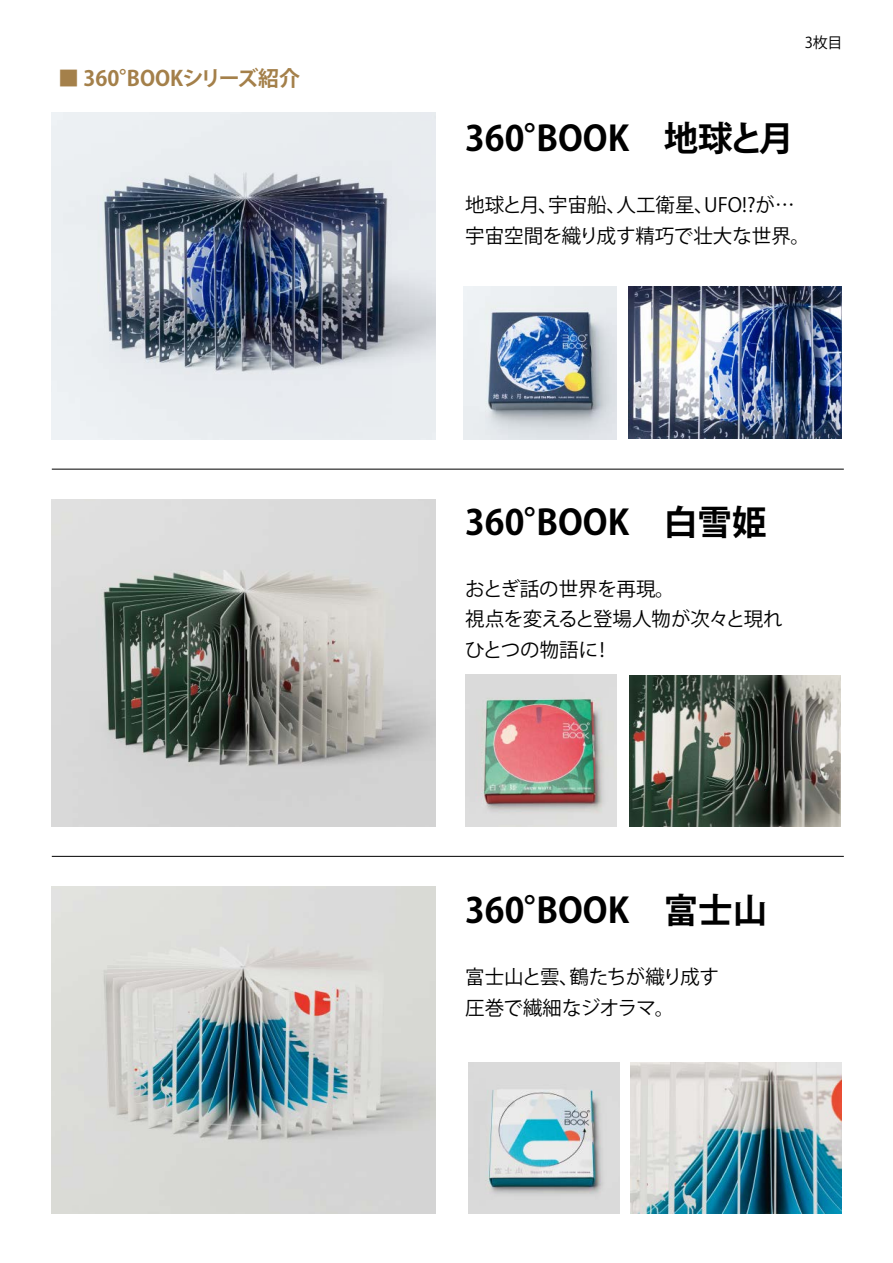
<style>
.page{position:relative;width:893px;height:1263px;background:#fff}
.page>*{position:absolute;margin:0;border:0;box-sizing:border-box;transform-origin:0 0}
.t1{font:700 34.5px "Koz Go Pr 6 N";color:#000}
.t2{font:700 21px "Koz Go Pr 6 N";color:#a4804a}
.t3{font:19.5px/30.6px "Koz Go Pr 6 N";color:#000}
.t4{font:19.5px/30.6px "Koz Go Pr 6 N";letter-spacing:-.02em;color:#000}
.t5{font:19.5px/30.6px "Koz Go Pr 6 N";letter-spacing:-.03em;color:#000}
.t6{font:15px "Koz Go Pr 6 N";color:#000}
</style>
<div class="page">
<img style="left:628px;top:287px;width:214px;height:152px">
<img style="left:52px;top:112px;width:384px;height:327px">
<img style="left:464px;top:286px;width:152px;height:153px">
<img style="left:630px;top:1062px;width:212px;height:151px">
<img style="left:52px;top:886px;width:384px;height:327px">
<img style="left:468px;top:1062px;width:151px;height:151px">
<img style="left:629px;top:675px;width:211px;height:151px">
<img style="left:52px;top:499px;width:384px;height:327px">
<img style="left:465px;top:675px;width:151px;height:151px">
<hr style="left:52px;top:469px;width:792px;height:1px;background:#000">
<hr style="left:52px;top:856px;width:792px;height:1px;background:#000">
<p class="t2" style="left:58px;top:66px;width:244px">■ 360°BOOKシリーズ紹介</p>
<p class="t6" style="left:805px;top:34px;width:39px">3枚目</p>
<h1 class="t1" style="left:465px;top:119px;width:330px">360°BOOK　地球と月</h1>
<p class="t3" style="left:465px;top:190px;width:346px">地球と月、宇宙船、人工衛星、UFO!?が…宇宙空間を織り成す精巧で壮大な世界。</p>
<h1 class="t1" style="left:465px;top:503px;width:303px">360°BOOK　白雪姫</h1>
<p class="t4" style="left:465px;top:574px;width:319px">おとぎ話の世界を再現。<br>視点を変えると登場人物が次々と現れひとつの物語に！</p>
<h1 class="t1" style="left:465px;top:891px;width:304px">360°BOOK　富士山</h1>
<p class="t5" style="left:465px;top:962px;width:255px">富士山と雲、鶴たちが織り成す圧巻で繊細なジオラマ。</p>
</div>
